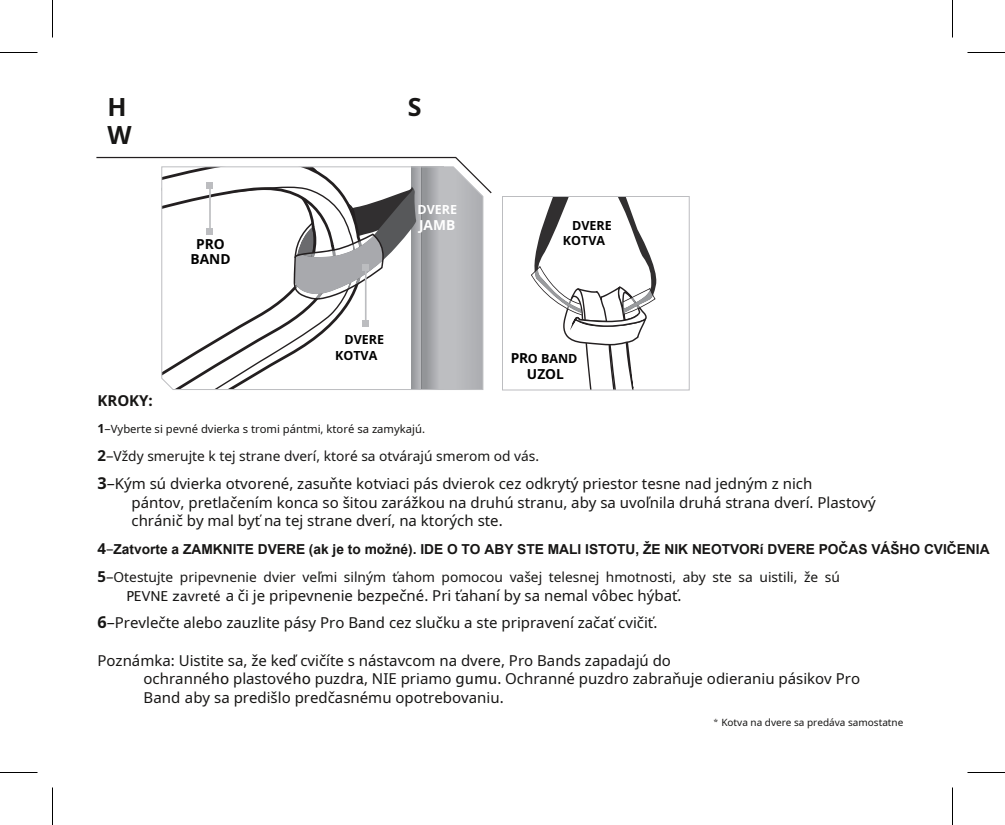
<style>
.page{position:relative;width:1005px;height:825px;background:#fff}
.page>*{position:absolute;margin:0;border:0;box-sizing:border-box;transform-origin:0 0}
.t1{font:700 25px/27.5px "Noto Sans";color:#171615}
.t2{font:15px/18.8px "Noto Sans";color:#171615}
.t3{font:700 15px "Noto Sans";color:#171615}
.t4{font:13.75px "Noto Sans";color:#171615}
.t5{font:700 13.75px "Arial";color:#171615}
.t6{font:700 13.75px "Noto Sans";color:#000}
.t7{font:700 13.75px "Noto Sans";color:#fff}
.t8{font:700 12.5px/15.8px "Noto Sans";color:#000}
.t9{font:700 12.5px "Noto Sans";color:#fff}
.t10{font:11.25px "Noto Sans";color:#171615}
.t11{font:10px "Noto Sans";color:#171615}
.s1{font-size:13.75px}
.s2{font-weight:700;font-size:12.5px}
.s3{font-size:12.5px}
.s4{font-weight:700;font-size:15px}
.s5{font-size:15px}
.s6{font-weight:700;font-size:16.25px}
.s7{font-size:16.25px}
.s8{font-family:"Noto Sans";font-size:15px}
.s9{font-family:"Noto Sans";font-weight:400;font-size:15px}
.s10{font-family:"Lucida Sans";font-size:13.75px}
.s11{font-family:"Lucida Sans"}
</style>
<div class="page">
<svg style="left:96px;top:156px;width:396px;height:234px"></svg>
<svg style="left:531px;top:198px;width:126px;height:190px"></svg>
<div style="left:502px;top:196px;width:188px;height:194px;border:1px solid #bcbdc0"></div>
<hr style="left:0;top:52px;width:38px;height:1px;background:#000">
<hr style="left:968px;top:52px;width:37px;height:1px;background:#000">
<hr style="left:0;top:772px;width:38px;height:1px;background:#000">
<hr style="left:968px;top:772px;width:37px;height:1px;background:#000">
<hr style="left:52px;top:0;width:1px;height:38px;background:#000">
<hr style="left:52px;top:788px;width:1px;height:37px;background:#000">
<hr style="left:952px;top:0;width:1px;height:38px;background:#000">
<hr style="left:952px;top:788px;width:1px;height:37px;background:#000">
<h1 class="t1" style="left:108px;top:93px;width:26px">H<br>W</h1>
<h1 class="t1" style="left:408px;top:93px;width:15px">S</h1>
<p class="t9" style="left:417px;top:200px;width:41px">DVERE</p>
<p class="t7" style="left:419px;top:215px;width:38px">JAMB</p>
<p class="t8" style="left:572px;top:217px;width:41px">DVERE</p>
<p class="t6" style="left:196px;top:234px;width:30px">PRO</p>
<p class="t8" style="left:563px;top:233px;width:44px">KOTVA</p>
<p class="t6" style="left:190px;top:250px;width:42px">BAND</p>
<p class="t8" style="left:335px;top:331px;width:50px;text-indent:9px">DVERE<br>KOTVA</p>
<p class="t8" style="left:511px;top:351px;width:68px"><span class="s1">PR</span>O BAND</p>
<p class="t6" style="left:527px;top:364px;width:39px">UZOL</p>
<p class="t3" style="left:98px;top:390px;width:57px">KROKY:</p>
<p class="t10" style="left:98px;top:421px;width:329px"><span class="s2">1</span><span class="s3">–</span>Vyberte si pevné dvierka s tromi pántmi, ktoré sa zamykajú.</p>
<p class="t4" style="left:98px;top:446px;width:443px"><span class="s4">2</span><span class="s5">–</span>Vždy smerujte k tej strane dverí, ktoré sa otvárajú smerom od vás.</p>
<p class="t2" style="left:132px;top:474px;width:746px;text-indent:-34px"><span class="s6">3</span><span class="s7">–</span>Kým sú dvierka otvorené, zasuňte kotviaci pás dvierok cez odkrytý priestor tesne nad jedným z nich<br>pántov, pretlačením konca so šitou zarážkou na druhú stranu, aby sa uvoľnila druhá strana dverí. Plastový chránič by mal byť na tej strane dverí, na ktorých ste.</p>
<p class="t5" style="left:98px;top:542px;width:894px"><span class="s8">4</span><span class="s9">–</span>Zatvorte a ZAMKNITE DVERE (ak je to možné). IDE O TO ABY STE MALI ISTOTU, ŽE NIK NEOTVORí DVERE POČAS VÁŠHO CVIČENIA</p>
<p class="t4" style="left:98px;top:567px;width:744px"><span class="s4">5</span><span class="s5">–</span>Otestujte pripevnenie dvier veľmi silným ťahom pomocou vašej telesnej hmotnosti, aby ste sa uistili, že sú</p>
<p class="t2" style="left:126px;top:585px;width:557px"><span class="s10">PEVNE zavreté</span> a či je pripevnenie bezpečné. Pri ťahaní by sa nemal vôbec hýbať.</p>
<p class="t2" style="left:98px;top:613px;width:561px"><span class="s6">6</span><span class="s7">–</span>Prevlečte alebo zauzlite pásy Pro Band cez slučku a ste pripravení začať cvičiť.</p>
<p class="t2" style="left:144px;top:651px;width:718px;text-indent:-46px">Poznámka: Uistite sa, že keď cvičíte s nástavcom na dvere, Pro Bands zapadajú do<br>ochranné<span class="s11">ho</span> plastové<span class="s11">ho</span> puzdr<span class="s11">a</span>, NIE priamo <span class="s11">gumu</span>. Ochranné puzdro zabraňuje odieraniu pásikov Pro<br>Band aby sa predišlo predčasnému opotrebovaniu.</p>
<p class="t11" style="left:713px;top:716px;width:191px"><span class="s11">*</span> Kotva na dvere sa predáva samostatne</p>
</div>
